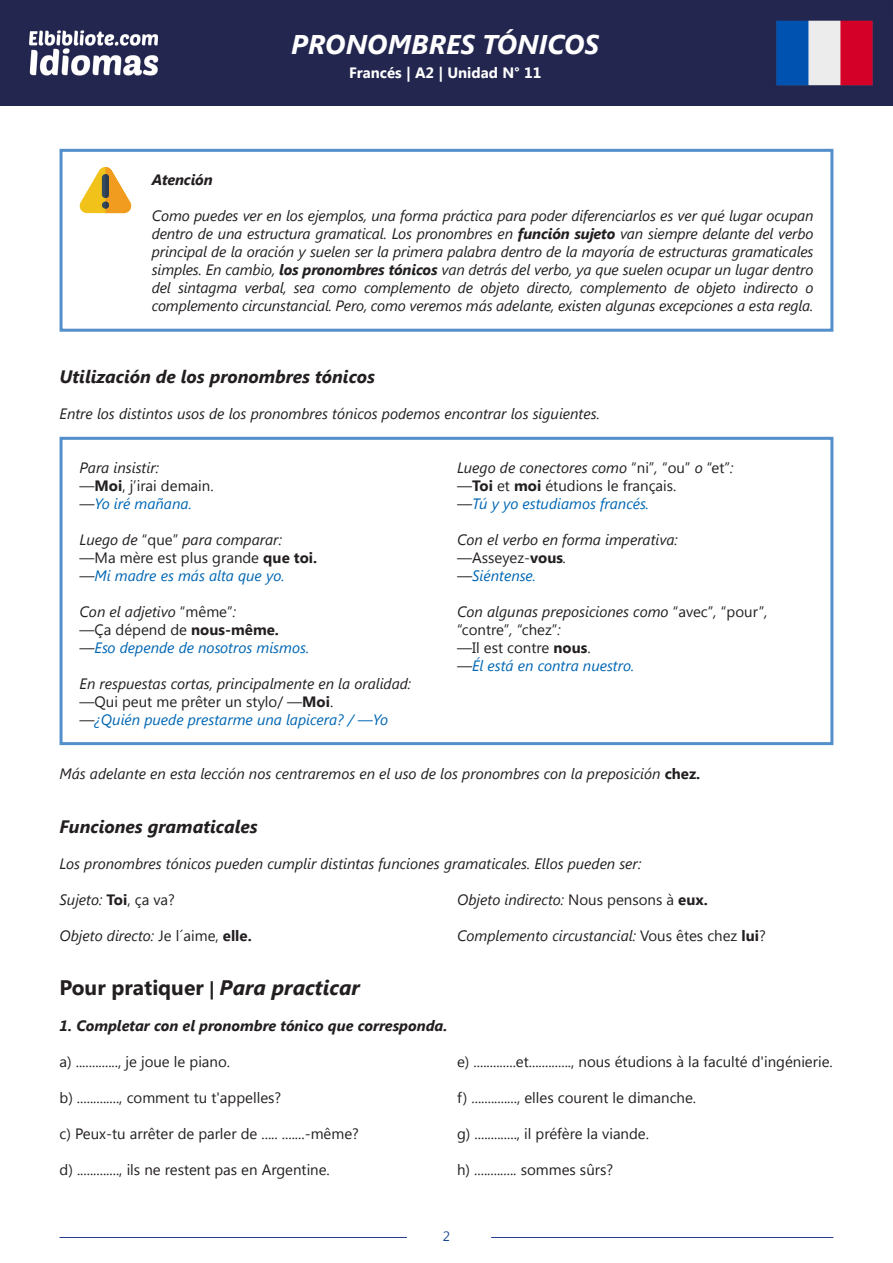
<style>
.page{position:relative;width:893px;height:1263px;background:#fff}
.page>*{position:absolute;margin:0;border:0;box-sizing:border-box;transform-origin:0 0}
.t1{font:italic 700 27px "Segoe UI";color:#fff}
.t2{font:700 21px "Segoe UI";color:#231f20}
.t3{font:italic 700 18px "Segoe UI";color:#231f20}
.t4{font:italic 15px/18px "Segoe UI";color:#231f20;text-align:justify}
.t5{font:15px "Segoe UI";color:#231f20}
.t6{font:italic 15px "Segoe UI";color:#0166b3}
.t7{font:italic 700 15px "Segoe UI";color:#231f20}
.t8{font:700 15px "Segoe UI";color:#fff}
.t9{font:13.5px "Segoe UI";color:#18478f}
.s1{font-weight:700}
.s2{color:#231f20}
.s3{font-style:normal}
.s4{font-style:italic}
.s5{font-weight:700;font-style:normal}
.s6{font-style:italic;font-size:18px}
</style>
<div class="page">
<img style="left:0;top:0;width:893px;height:105px">
<hr style="left:60px;top:1237px;width:347px;height:1px;background:#253f8e">
<hr style="left:491px;top:1237px;width:342px;height:1px;background:#253f8e">
<div style="left:60px;top:149px;width:773px;height:183px;border:3px solid #538fcb"></div>
<div style="left:60px;top:437px;width:773px;height:308px;border:3px solid #538fcb"></div>
<svg style="left:80px;top:167px;width:51px;height:46px"></svg>
<h1 class="t1" style="left:291px;top:25px;width:309px">PRONOMBRES TÓNICOS</h1>
<p class="t8" style="left:349px;top:62px;width:194px">Francés | A2 | Unidad N° 11</p>
<p class="t7" style="left:152px;top:169px;width:62px">Atención</p>
<p class="t4" style="left:152px;top:206px;width:663px">Como puedes ver en los ejemplos, una forma práctica para poder diferenciarlos es ver qué lugar ocupan dentro de una estructura gramatical. Los pronombres en <span class="s1">función sujeto</span> van siempre delante del verbo principal de la oración y suelen ser la primera palabra dentro de la mayoría de estructuras gramaticales simples. En cambio, <span class="s1">los pronombres tónicos</span> van detrás del verbo, ya que suelen ocupar un lugar dentro del sintagma verbal, sea como complemento de objeto directo, complemento de objeto indirecto o complemento circunstancial. Pero, como veremos más adelante, existen algunas excepciones a esta regla.</p>
<p class="t3" style="left:60px;top:364px;width:317px">Utilización de los pronombres tónicos</p>
<p class="t4" style="left:60px;top:404px;width:542px">Entre los distintos usos de los pronombres tónicos podemos encontrar los siguientes.</p>
<p class="t4" style="left:80px;top:458px;width:81px">Para insistir:</p>
<p class="t5" style="left:80px;top:475px;width:136px">—<span class="s1">Moi</span>, j’irai demain.</p>
<p class="t6" style="left:80px;top:493px;width:114px"><span class="s2">—</span>Yo iré mañana.</p>
<p class="t4" style="left:80px;top:530px;width:204px">Luego de <span class="s3">“que”</span> para comparar:</p>
<p class="t5" style="left:80px;top:547px;width:239px">—Ma mère est plus grande <span class="s1">que toi.</span></p>
<p class="t6" style="left:80px;top:565px;width:207px"><span class="s2">—</span>Mi madre es más alta que yo.</p>
<p class="t4" style="left:80px;top:602px;width:158px">Con el adjetivo <span class="s3">“même”</span>:</p>
<p class="t5" style="left:80px;top:619px;width:201px">—Ça dépend de <span class="s1">nous-même.</span></p>
<p class="t6" style="left:80px;top:637px;width:231px"><span class="s2">—</span>Eso depende de nosotros mismos.</p>
<p class="t4" style="left:80px;top:674px;width:333px">En respuestas cortas, principalmente en la oralidad:</p>
<p class="t5" style="left:80px;top:691px;width:255px">—Qui peut me prêter un stylo/ —<span class="s1">Moi</span>.</p>
<p class="t6" style="left:80px;top:709px;width:310px"><span class="s2">—</span>¿Quién puede prestarme una lapicera? / —Yo</p>
<p class="t4" style="left:457px;top:458px;width:278px">Luego de conectores como <span class="s3">“ni”</span>, <span class="s3">“ou”</span> o <span class="s3">“et”</span>:</p>
<p class="t5" style="left:457px;top:475px;width:221px">—<span class="s1">Toi</span> et <span class="s1">moi</span> étudions le français.</p>
<p class="t6" style="left:457px;top:493px;width:194px"><span class="s2">—</span>Tú y yo estudiamos francés.</p>
<p class="t4" style="left:457px;top:530px;width:222px">Con el verbo en forma imperativa:</p>
<p class="t5" style="left:457px;top:547px;width:111px">—Asseyez-<span class="s1">vous</span><span class="s4">.</span></p>
<p class="t6" style="left:457px;top:565px;width:81px"><span class="s2">—</span>Siéntense.</p>
<p class="t4" style="left:457px;top:602px;width:312px">Con algunas preposiciones como <span class="s3">“avec”</span>, <span class="s3">“pour”</span>, <span class="s3">“contre”</span>, <span class="s3">“chez”</span>:</p>
<p class="t5" style="left:457px;top:637px;width:135px">—Il est contre <span class="s1">nous</span>.</p>
<p class="t6" style="left:457px;top:655px;width:179px"><span class="s2">—</span>Él está en contra nuestro.</p>
<p class="t4" style="left:60px;top:764px;width:642px">Más adelante en esta lección nos centraremos en el uso de los pronombres con la preposición <span class="s5">chez.</span></p>
<p class="t3" style="left:60px;top:814px;width:200px">Funciones gramaticales</p>
<p class="t4" style="left:60px;top:854px;width:583px">Los pronombres tónicos pueden cumplir distintas funciones gramaticales. Ellos pueden ser:</p>
<p class="t4" style="left:60px;top:890px;width:117px">Sujeto: <span class="s5">Toi</span><span class="s3">, ça va?</span></p>
<p class="t4" style="left:60px;top:926px;width:194px">Objeto directo: <span class="s3">Je l´aime,</span> <span class="s5">elle.</span></p>
<p class="t4" style="left:457px;top:890px;width:252px">Objeto indirecto: <span class="s3">Nous pensons à</span> <span class="s5">eux.</span></p>
<p class="t4" style="left:457px;top:926px;width:310px">Complemento circustancial: <span class="s3">Vous êtes chez</span> <span class="s5">lui</span><span class="s3">?</span></p>
<p class="t2" style="left:60px;top:972px;width:302px">Pour pratiquer <span class="s6">|</span> <span class="s4">Para practicar</span></p>
<p class="t7" style="left:60px;top:1015px;width:390px">1. Completar con el pronombre tónico que corresponda.</p>
<p class="t5" style="left:60px;top:1051px;width:172px">a) ............., je joue le piano.</p>
<p class="t5" style="left:60px;top:1087px;width:223px">b) ............., comment tu t'appelles?</p>
<p class="t5" style="left:60px;top:1123px;width:301px">c) Peux-tu arrêter de parler de ..... .......-même?</p>
<p class="t5" style="left:60px;top:1159px;width:272px">d) ............., ils ne restent pas en Argentine.</p>
<p class="t5" style="left:457px;top:1051px;width:377px">e) .............et............., nous étudions à la faculté d'ingénierie.</p>
<p class="t5" style="left:457px;top:1087px;width:241px">f) .............., elles courent le dimanche.</p>
<p class="t5" style="left:457px;top:1123px;width:193px">g) ............., il préfère la viande.</p>
<p class="t5" style="left:457px;top:1159px;width:158px">h) ............. sommes sûrs?</p>
<p class="t9" style="left:443px;top:1226px;width:9px">2</p>
</div>
